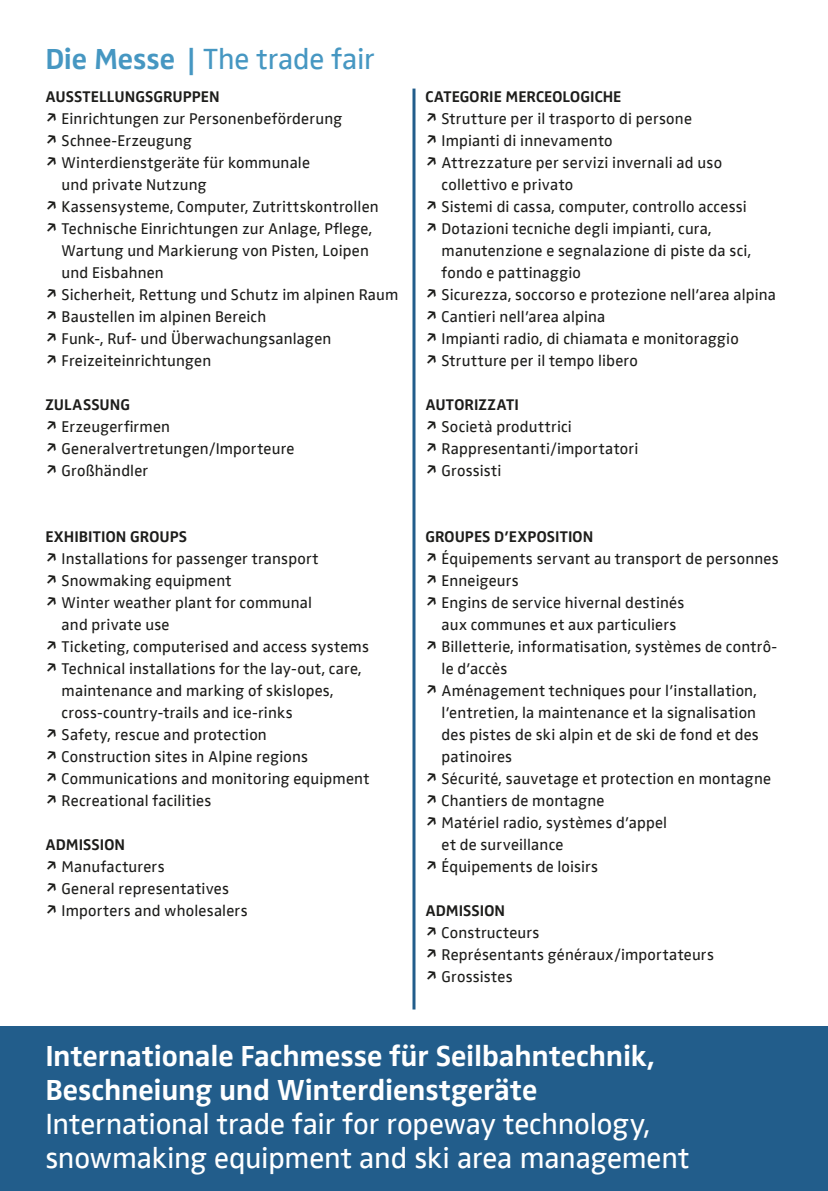
<style>
.page{position:relative;width:828px;height:1191px;background:#fff}
.page>*{position:absolute;margin:0;border:0;box-sizing:border-box;transform-origin:0 0}
.t1{font:30px/34px "Zwo";letter-spacing:-.005em;color:#fff}
.t2{font:700 30px/34px "Zwo Pro";letter-spacing:-.005em;color:#fff}
.t3{font:30px "Zwo";letter-spacing:-.005em;color:#4697c2}
.t4{font:16px/22px "Zwo";letter-spacing:.01em;color:#1d1d1b}
.t5{font:700 16px "Zwo Pro";letter-spacing:.005em;color:#1d1d1b}
.s1{font-family:"Zwo Pro";font-weight:700}
</style>
<div class="page">
<div style="left:0;top:1026px;width:828px;height:165px;background:#225d8b"></div>
<hr style="left:412px;top:89px;width:3px;height:920px;background:#225d8b">
<h1 class="t3" style="left:45px;top:41px;width:331px"><span class="s1">Die Messe |</span> The trade fair</h1>
<p class="t5" style="left:45px;top:84px;width:176px">AUSSTELLUNGSGRUPPEN</p>
<p class="t4" style="left:45px;top:108px;width:298px"><span class="s1">↗</span> Einrichtungen zur Personenbeförderung</p>
<p class="t4" style="left:45px;top:130px;width:148px"><span class="s1">↗</span> Schnee-Erzeugung</p>
<p class="t4" style="left:45px;top:152px;width:266px"><span class="s1">↗</span> Winterdienstgeräte für kommunale</p>
<p class="t4" style="left:62px;top:174px;width:146px">und private Nutzung</p>
<p class="t4" style="left:45px;top:196px;width:335px"><span class="s1">↗</span> Kassensysteme, Computer, Zutrittskontrollen</p>
<p class="t4" style="left:45px;top:218px;width:328px"><span class="s1">↗</span> Technische Einrichtungen zur Anlage, Pflege,</p>
<p class="t4" style="left:62px;top:240px;width:309px">Wartung und Markierung von Pisten, Loipen</p>
<p class="t4" style="left:62px;top:262px;width:104px">und Eisbahnen</p>
<p class="t4" style="left:45px;top:284px;width:354px"><span class="s1">↗</span> Sicherheit, Rettung und Schutz im alpinen Raum</p>
<p class="t4" style="left:45px;top:306px;width:222px"><span class="s1">↗</span> Baustellen im alpinen Bereich</p>
<p class="t4" style="left:45px;top:328px;width:287px"><span class="s1">↗</span> Funk-, Ruf- und Überwachungsanlagen</p>
<p class="t4" style="left:45px;top:350px;width:167px"><span class="s1">↗</span> Freizeiteinrichtungen</p>
<p class="t5" style="left:45px;top:392px;width:86px">ZULASSUNG</p>
<p class="t4" style="left:45px;top:416px;width:251px"><span class="s1">↗</span> Erzeugerfirmen<br><span class="s1">↗</span> Generalvertretungen/Importeure <span class="s1">↗</span> Großhändler</p>
<p class="t5" style="left:45px;top:524px;width:143px">EXHIBITION GROUPS</p>
<p class="t4" style="left:45px;top:548px;width:275px"><span class="s1">↗</span> Installations for passenger transport</p>
<p class="t4" style="left:45px;top:570px;width:188px"><span class="s1">↗</span> Snowmaking equipment</p>
<p class="t4" style="left:45px;top:592px;width:268px"><span class="s1">↗</span> Winter weather plant for communal</p>
<p class="t4" style="left:62px;top:614px;width:109px">and private use</p>
<p class="t4" style="left:45px;top:636px;width:325px"><span class="s1">↗</span> Ticketing, computerised and access systems</p>
<p class="t4" style="left:45px;top:658px;width:318px"><span class="s1">↗</span> Technical installations for the lay-out, care,</p>
<p class="t4" style="left:62px;top:680px;width:273px">maintenance and marking of skislopes,</p>
<p class="t4" style="left:62px;top:702px;width:233px">cross-country-trails and ice-rinks</p>
<p class="t4" style="left:45px;top:724px;width:223px"><span class="s1">↗</span> Safety, rescue and protection</p>
<p class="t4" style="left:45px;top:746px;width:264px"><span class="s1">↗</span> Construction sites in Alpine regions</p>
<p class="t4" style="left:45px;top:768px;width:326px"><span class="s1">↗</span> Communications and monitoring equipment</p>
<p class="t4" style="left:45px;top:790px;width:167px"><span class="s1">↗</span> Recreational facilities</p>
<p class="t5" style="left:45px;top:832px;width:81px">ADMISSION</p>
<p class="t4" style="left:45px;top:856px;width:204px"><span class="s1">↗</span> Manufacturers<br><span class="s1">↗</span> General representatives<br><span class="s1">↗</span> Importers and wholesalers</p>
<p class="t5" style="left:425px;top:84px;width:198px">CATEGORIE MERCEOLOGICHE</p>
<p class="t4" style="left:425px;top:108px;width:268px"><span class="s1">↗</span> Strutture per il trasporto di persone</p>
<p class="t4" style="left:425px;top:130px;width:189px"><span class="s1">↗</span> Impianti di innevamento</p>
<p class="t4" style="left:425px;top:152px;width:298px"><span class="s1">↗</span> Attrezzature per servizi invernali ad uso</p>
<p class="t4" style="left:441px;top:174px;width:133px">collettivo e privato</p>
<p class="t4" style="left:425px;top:196px;width:323px"><span class="s1">↗</span> Sistemi di cassa, computer, controllo accessi</p>
<p class="t4" style="left:425px;top:218px;width:288px"><span class="s1">↗</span> Dotazioni tecniche degli impianti, cura,</p>
<p class="t4" style="left:441px;top:240px;width:311px">manutenzione e segnalazione di piste da sci,</p>
<p class="t4" style="left:441px;top:262px;width:141px">fondo e pattinaggio</p>
<p class="t4" style="left:425px;top:284px;width:352px"><span class="s1">↗</span> Sicurezza, soccorso e protezione nell’area alpina</p>
<p class="t4" style="left:425px;top:306px;width:182px"><span class="s1">↗</span> Cantieri nell’area alpina</p>
<p class="t4" style="left:425px;top:328px;width:315px"><span class="s1">↗</span> Impianti radio, di chiamata e monitoraggio</p>
<p class="t4" style="left:425px;top:350px;width:214px"><span class="s1">↗</span> Strutture per il tempo libero</p>
<p class="t5" style="left:425px;top:392px;width:95px">AUTORIZZATI</p>
<p class="t4" style="left:425px;top:416px;width:215px"><span class="s1">↗</span> Società produttrici<br><span class="s1">↗</span> Rappresentanti/importatori <span class="s1">↗</span> Grossisti</p>
<p class="t5" style="left:425px;top:524px;width:169px">GROUPES D’EXPOSITION</p>
<p class="t4" style="left:425px;top:548px;width:355px"><span class="s1">↗</span> Équipements servant au transport de personnes</p>
<p class="t4" style="left:425px;top:570px;width:95px"><span class="s1">↗</span> Enneigeurs</p>
<p class="t4" style="left:425px;top:592px;width:261px"><span class="s1">↗</span> Engins de service hivernal destinés</p>
<p class="t4" style="left:441px;top:614px;width:236px">aux communes et aux particuliers</p>
<p class="t4" style="left:425px;top:636px;width:353px"><span class="s1">↗</span> Billetterie, informatisation, systèmes de contrô-</p>
<p class="t4" style="left:441px;top:658px;width:67px">le d’accès</p>
<p class="t4" style="left:425px;top:680px;width:333px"><span class="s1">↗</span> Aménagement techniques pour l’installation,</p>
<p class="t4" style="left:441px;top:702px;width:316px">l’entretien, la maintenance et la signalisation</p>
<p class="t4" style="left:441px;top:724px;width:319px">des pistes de ski alpin et de ski de fond et des</p>
<p class="t4" style="left:441px;top:746px;width:72px">patinoires</p>
<p class="t4" style="left:425px;top:768px;width:347px"><span class="s1">↗</span> Sécurité, sauvetage et protection en montagne</p>
<p class="t4" style="left:425px;top:790px;width:181px"><span class="s1">↗</span> Chantiers de montagne</p>
<p class="t4" style="left:425px;top:812px;width:243px"><span class="s1">↗</span> Matériel radio, systèmes d’appel</p>
<p class="t4" style="left:441px;top:834px;width:123px">et de surveillance</p>
<p class="t4" style="left:425px;top:856px;width:174px"><span class="s1">↗</span> Équipements de loisirs</p>
<p class="t5" style="left:425px;top:898px;width:81px">ADMISSION</p>
<p class="t4" style="left:425px;top:922px;width:290px"><span class="s1">↗</span> Constructeurs<br><span class="s1">↗</span> Représentants généraux/importateurs <span class="s1">↗</span> Grossistes</p>
<h1 class="t2" style="left:45px;top:1037px;width:611px">Internationale Fachmesse für Seilbahntechnik,<br>Beschneiung und Winterdienstgeräte</h1>
<h1 class="t1" style="left:45px;top:1107px;width:645px">International trade fair for ropeway technology, snowmaking equipment and ski area management</h1>
</div>
